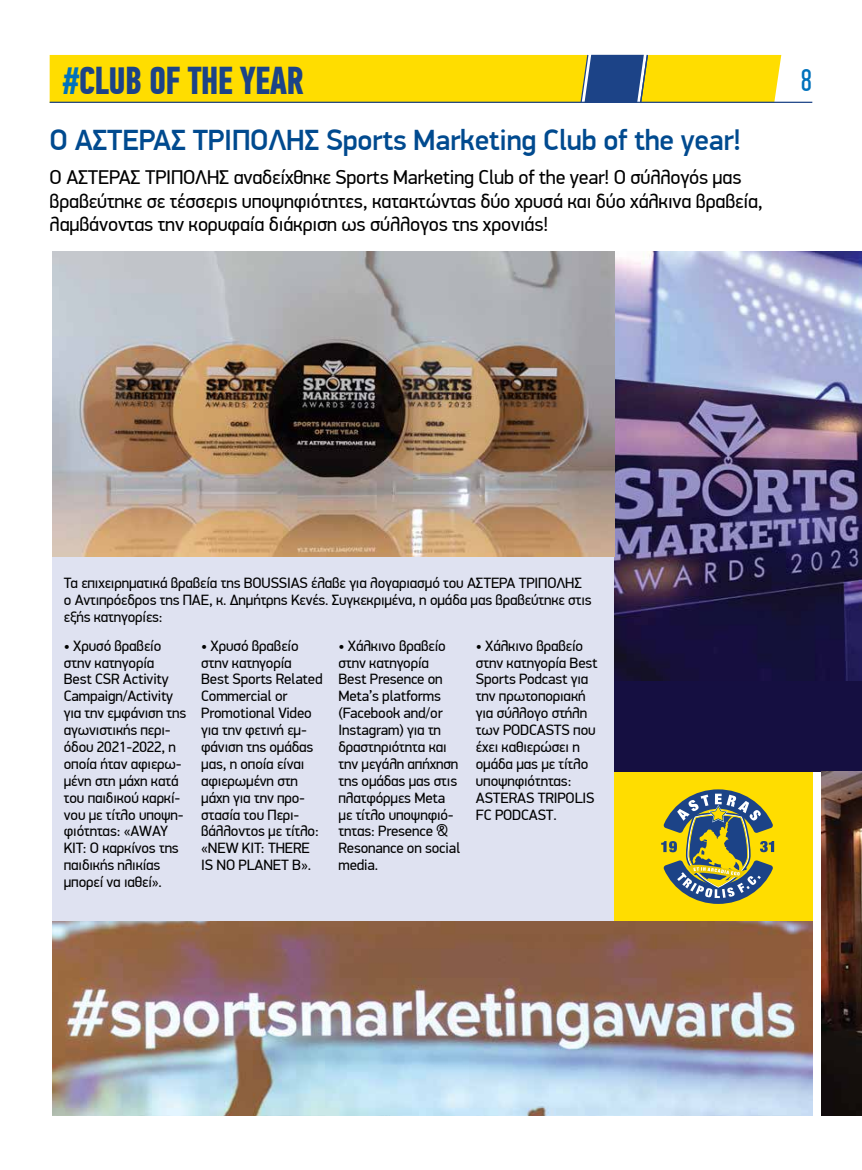
<style>
.page{position:relative;width:862px;height:1170px;background:#fff}
.page>*{position:absolute;margin:0;border:0;box-sizing:border-box;transform-origin:0 0}
.t1{font:700 38.75px "PF Din Text Comp Pro";letter-spacing:-.02em;color:#1c4387}
.t2{font:31.25px "PF Din Text Comp Pro";color:#0072bc}
.t3{font:500 29.38px "PF Din Display Pro";letter-spacing:-.01em;color:#004a8f}
.t4{font:20px/23.8px "PF Din Display Pro";letter-spacing:-.01em;color:#000}
.t5{font:15px/16.9px "PF Din Display Pro";letter-spacing:-.01em;color:#000}
.s1{color:#0072bc}
</style>
<div class="page">
<div style="left:52px;top:556px;width:561px;height:365px;background:#dfe2f1"></div>
<div style="left:613px;top:771px;width:198px;height:150px;background:#fd0"></div>
<hr style="left:50px;top:102px;width:761px;height:1px;background:#1c4387">
<svg style="left:50px;top:54px;width:730px;height:49px;background:#e8ce14"></svg>
<svg style="left:661px;top:789px;width:112px;height:114px"></svg>
<div style="left:613px;top:252px;width:248px;height:519px;background:#150f41"></div>
<img style="left:613px;top:252px;width:248px;height:428px">
<img style="left:52px;top:921px;width:759px;height:193px">
<img style="left:52px;top:252px;width:561px;height:304px">
<img style="left:820px;top:771px;width:41px;height:343px">
<h1 class="t1" style="left:63px;top:57px;width:242px"><span class="s1">#</span>CLUB OF THE YEAR</h1>
<h2 class="t2" style="left:800px;top:63px;width:13px">8</h2>
<h3 class="t3" style="left:50px;top:122px;width:692px">Ο ΑΣΤΕΡΑΣ ΤΡΙΠΟΛΗΣ Sports Marketing Club of the year!</h3>
<h3 class="t4" style="left:50px;top:165px;width:714px">Ο ΑΣΤΕΡΑΣ ΤΡΙΠΟΛΗΣ αναδείχθηκε Sports Marketing Club of the year! Ο σύλλογός μας βραβεύτηκε σε τέσσερις υποψηφιότητες, κατακτώντας δύο χρυσά και δύο χάλκινα βραβεία, λαμβάνοντας την κορυφαία διάκριση ως σύλλογος της χρονιάς!</h3>
<p class="t5" style="left:64px;top:574px;width:529px">Τα επιχειρηματικά βραβεία της BOUSSIAS έλαβε για λογαριασμό του ΑΣΤΕΡΑ ΤΡΙΠΟΛΗΣ ο Αντιπρόεδρος της ΠΑΕ, κ. Δημήτρης Κενές. Συγκεκριμένα, η ομάδα μας βραβεύτηκε στις εξής κατηγορίες:</p>
<p class="t5" style="left:64px;top:637px;width:124px">• Χρυσό βραβείο στην κατηγορία<br>Best CSR Activity<br>Campaign/Activity για την εμφάνιση της αγωνιστικής περι&shy;όδου 2021-2022, η οποία ήταν αφιερω&shy;μένη στη μάχη κατά του παιδικού καρκί&shy;νου με τίτλο υποψη&shy;φιότητας: «AWAY<br>KIT: Ο καρκίνος της παιδικής ηλικίας μπορεί να ιαθεί».</p>
<p class="t5" style="left:201px;top:637px;width:123px">• Χρυσό βραβείο στην κατηγορία<br>Best Sports Related<br>Commercial or<br>Promotional Video για την φετινή εμ&shy;φάνιση της ομάδας μας, η οποία είναι αφιερωμένη στη μάχη για την προ&shy;στασία του Περι&shy;βάλλοντος με τίτλο: «NEW KIT: THERE<br>IS NO PLANET Β».</p>
<p class="t5" style="left:338px;top:637px;width:123px">• Χάλκινο βραβείο στην κατηγορία<br>Best Presence on<br>Meta’s platforms (Facebook and/or<br>Instagram) για τη δραστηριότητα και την μεγάλη απήχηση της ομάδας μας στις πλατφόρμες Meta με τίτλο υποψηφιό&shy;τητας: Presence &amp;<br>Resonance on social media.</p>
<p class="t5" style="left:475px;top:637px;width:123px">• Χάλκινο βραβείο στην κατηγορία Best<br>Sports Podcast για την πρωτοποριακή για σύλλογο στήλη των PODCASTS που έχει καθιερώσει η ομάδα μας με τίτλο υποψηφιότητας:<br>ASTERAS TRIPOLIS<br>FC PODCAST.</p>
</div>
